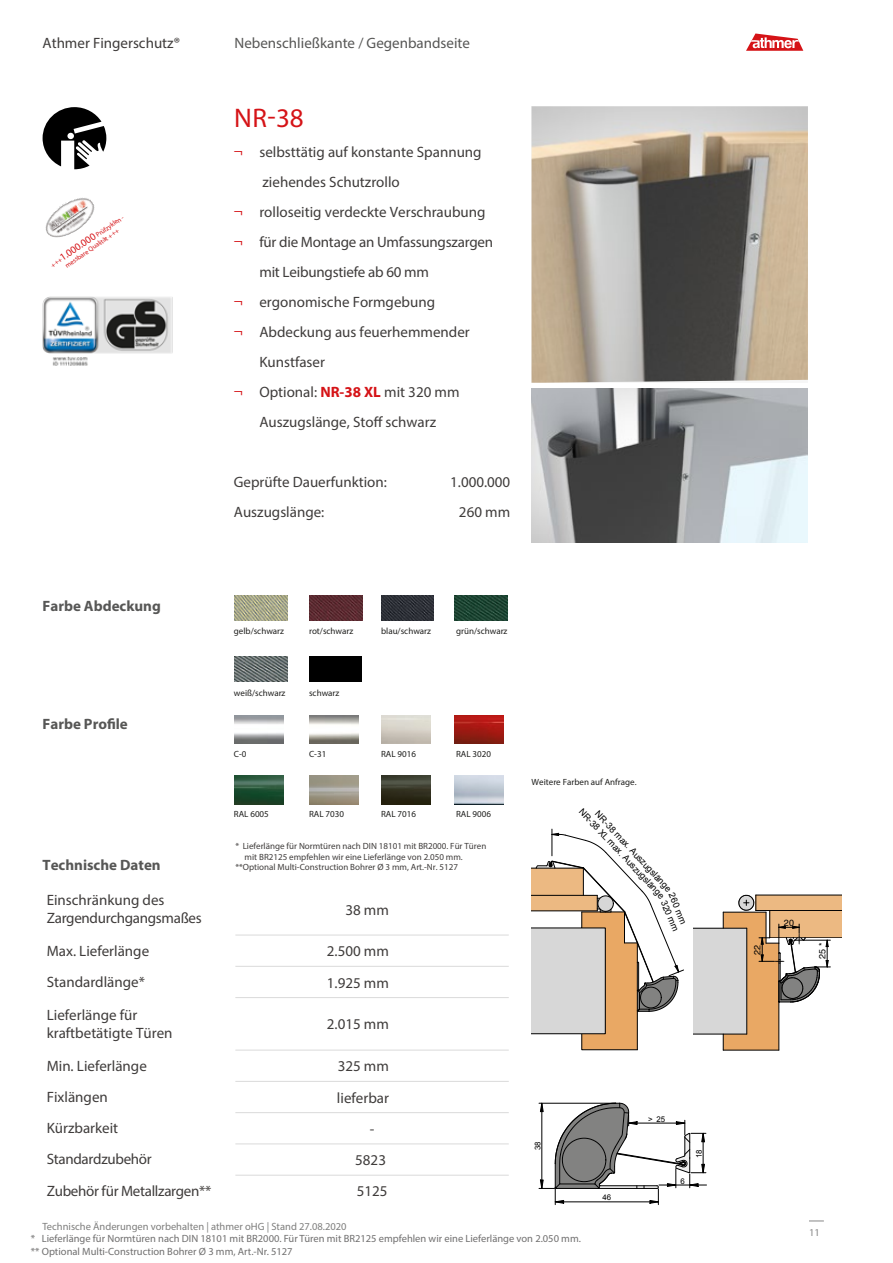
<style>
.page{position:relative;width:893px;height:1263px;background:#fff}
.page>*{position:absolute;margin:0;border:0;box-sizing:border-box;transform-origin:0 0}
.t1{font:27px "Myriad Pro";color:#d51317}
.t2{font:15px/31.2px "Myriad Pro";color:#3f3c3b}
.t3{font:15px/31.3px "Myriad Pro";letter-spacing:-.02em;color:#3f3c3b}
.t4{font:700 15px "Myriad Pro";color:#575756}
.t5{font:15px "Myriad Pro";color:#575756}
.t6{font:10.5px/12.6px "Myriad Pro";color:#706f6f}
.t7{font:10.5px "Myriad Pro";color:#7e7e7d}
.t8{font:10.5px "Myriad Pro";color:#878787}
.t9{font:9px "Myriad Pro";color:#3f3c3b}
.t10{font:9px "Myriad Pro";color:#1f1f1d}
.t11{font:9px/10.1px "Arial";color:#000;text-align:right}
.t12{font:9px "Helvetica";color:#000}
.t13{font:7.8px "Arial";color:#000}
.t14{font:6.75px/8.2px "Myriad Pro";color:#d51317;text-align:center}
.s1{font-size:10.35px}
.s2{color:#d51317}
.s3{font-weight:700;color:#d51317}
</style>
<div class="page">
<svg style="left:809px;top:1220px;width:15px;height:1px"></svg>
<svg style="left:746px;top:33px;width:57px;height:18px"></svg>
<img style="left:531px;top:106px;width:277px;height:277px">
<img style="left:531px;top:388px;width:277px;height:154px">
<svg style="left:531px;top:829px;width:153px;height:221px"></svg>
<svg style="left:539px;top:1102px;width:167px;height:102px"></svg>
<hr style="left:703px;top:1133px;width:1px;height:40px;background:#000">
<div style="left:770px;top:910px;width:72px;height:28px;background:#ecb982"></div>
<div style="left:756px;top:895px;width:86px;height:15px;background:#ecb982"></div>
<hr style="left:723px;top:1050px;width:56px;height:1px;background:#000">
<div style="left:693px;top:928px;width:54px;height:106px;background:#d7d7d7"></div>
<hr style="left:693px;top:1034px;width:30px;height:1px;background:#000">
<hr style="left:693px;top:928px;width:30px;height:1px;background:#000">
<hr style="left:756px;top:895px;width:86px;height:1px;background:#000">
<hr style="left:756px;top:910px;width:86px;height:1px;background:#000">
<hr style="left:770px;top:938px;width:72px;height:1px;background:#000">
<svg style="left:723px;top:895px;width:107px;height:155px"></svg>
<hr style="left:235px;top:935px;width:274px;height:1px;background:#dadada">
<hr style="left:235px;top:966px;width:274px;height:1px;background:#dadada">
<hr style="left:235px;top:997px;width:274px;height:1px;background:#dadada">
<hr style="left:235px;top:1050px;width:274px;height:1px;background:#dadada">
<hr style="left:235px;top:1081px;width:274px;height:1px;background:#dadada">
<hr style="left:235px;top:1112px;width:274px;height:1px;background:#dadada">
<hr style="left:235px;top:1143px;width:274px;height:1px;background:#dadada">
<hr style="left:235px;top:1175px;width:274px;height:1px;background:#dadada">
<img style="left:235px;top:595px;width:52px;height:26px">
<img style="left:235px;top:656px;width:52px;height:25px">
<img style="left:235px;top:715px;width:49px;height:29px">
<img style="left:235px;top:776px;width:49px;height:28px">
<img style="left:310px;top:595px;width:52px;height:26px">
<div style="left:310px;top:656px;width:52px;height:25px;background:#000"></div>
<img style="left:310px;top:715px;width:49px;height:29px">
<img style="left:310px;top:776px;width:49px;height:28px">
<img style="left:381px;top:595px;width:53px;height:26px">
<img style="left:381px;top:776px;width:49px;height:28px">
<img style="left:455px;top:595px;width:52px;height:26px">
<img style="left:455px;top:715px;width:49px;height:29px">
<img style="left:45px;top:197px;width:50px;height:41px">
<img style="left:43px;top:297px;width:130px;height:69px">
<svg style="left:43px;top:107px;width:63px;height:62px"></svg>
<div style="left:67px;top:133px;width:7px;height:6px;background:#fff;border-radius:50%"></div>
<p class="t2" style="left:43px;top:27px;width:139px">Athmer Fingerschutz®</p>
<p class="t5" style="left:235px;top:34px;width:237px">Nebenschließkante / Gegenbandseite</p>
<p class="t14" style="left:49px;top:262px;width:88px;rotate:-34deg">+++<span class="s1">1.000.000</span> Prüfzyklen - messbare Qualität +++</p>
<h1 class="t1" style="left:234px;top:101px;width:71px">NR-38</h1>
<p class="t2" style="left:234px;top:136px;width:249px"><span class="s2">¬</span> selbsttätig auf konstante Spannung</p>
<p class="t2" style="left:263px;top:166px;width:139px">ziehendes Schutzrollo</p>
<p class="t2" style="left:234px;top:196px;width:253px"><span class="s2">¬</span> rolloseitig verdeckte Verschraubung</p>
<p class="t2" style="left:234px;top:226px;width:261px"><span class="s2">¬</span> für die Montage an Umfassungszargen</p>
<p class="t2" style="left:259px;top:256px;width:171px">mit Leibungstiefe ab 60 mm</p>
<p class="t2" style="left:234px;top:286px;width:203px"><span class="s2">¬</span> ergonomische Formgebung</p>
<p class="t2" style="left:234px;top:316px;width:237px"><span class="s2">¬</span> Abdeckung aus feuerhemmender</p>
<p class="t2" style="left:259px;top:346px;width:67px">Kunstfaser</p>
<p class="t2" style="left:234px;top:376px;width:227px"><span class="s2">¬</span> Optional: <span class="s3">NR-38 XL</span> mit 320 mm</p>
<p class="t2" style="left:259px;top:406px;width:178px">Auszugslänge, Stoff schwarz</p>
<p class="t2" style="left:234px;top:466px;width:155px">Geprüfte Dauerfunktion:</p>
<p class="t2" style="left:450px;top:466px;width:62px">1.000.000</p>
<p class="t2" style="left:234px;top:496px;width:92px">Auszugslänge:</p>
<p class="t2" style="left:459px;top:496px;width:53px">260 mm</p>
<p class="t4" style="left:43px;top:596px;width:120px">Farbe Abdeckung</p>
<p class="t10" style="left:234px;top:625px;width:52px">gelb/schwarz</p>
<p class="t10" style="left:309px;top:625px;width:46px">rot/schwarz</p>
<p class="t10" style="left:381px;top:625px;width:51px">blau/schwarz</p>
<p class="t10" style="left:456px;top:625px;width:53px">grün/schwarz</p>
<p class="t4" style="left:43px;top:714px;width:87px">Farbe Profile</p>
<p class="t4" style="left:43px;top:855px;width:120px">Technische Daten</p>
<p class="t3" style="left:47px;top:890px;width:157px;line-height:18px">Einschränkung des<br>Zargendurchgangsmaßes</p>
<p class="t2" style="left:47px;top:935px;width:104px">Max. Lieferlänge<br>Standardlänge*</p>
<p class="t2" style="left:47px;top:1005px;width:127px;line-height:18px">Lieferlänge für kraftbetätigte Türen</p>
<p class="t3" style="left:47px;top:1050px;width:166px">Min. Lieferlänge<br>Fixlängen<br>Kürzbarkeit<br>Standardzubehör<br>Zubehör für Metallzargen**</p>
<p class="t10" style="left:234px;top:687px;width:53px">weiß/schwarz</p>
<p class="t10" style="left:309px;top:687px;width:32px">schwarz</p>
<p class="t10" style="left:234px;top:748px;width:14px">C-0</p>
<p class="t10" style="left:309px;top:748px;width:19px">C-31</p>
<p class="t10" style="left:381px;top:748px;width:36px">RAL 9016</p>
<p class="t10" style="left:456px;top:748px;width:36px">RAL 3020</p>
<p class="t10" style="left:234px;top:808px;width:36px">RAL 6005</p>
<p class="t10" style="left:309px;top:808px;width:36px">RAL 7030</p>
<p class="t10" style="left:381px;top:808px;width:36px">RAL 7016</p>
<p class="t10" style="left:456px;top:808px;width:36px">RAL 9006</p>
<p class="t9" style="left:235px;top:840px;width:252px">* Lieferlänge für Normtüren nach DIN 18101 mit BR2000. Für Türen</p>
<p class="t9" style="left:245px;top:851px;width:220px">mit BR2125 empfehlen wir eine Lieferlänge von 2.050 mm.</p>
<p class="t9" style="left:235px;top:862px;width:224px">**Optional Multi-Construction Bohrer Ø 3 mm, Art.-Nr. 5127</p>
<p class="t2" style="left:345px;top:894px;width:45px">38 mm</p>
<p class="t2" style="left:327px;top:935px;width:64px">2.500 mm<br>1.925 mm</p>
<p class="t2" style="left:327px;top:1008px;width:64px">2.015 mm</p>
<p class="t2" style="left:338px;top:1050px;width:53px">325 mm</p>
<p class="t2" style="left:337px;top:1082px;width:54px">lieferbar</p>
<p class="t2" style="left:370px;top:1113px;width:6px">-</p>
<p class="t2" style="left:355px;top:1144px;width:32px">5823</p>
<p class="t2" style="left:357px;top:1175px;width:32px">5125</p>
<p class="t7" style="left:43px;top:1220px;width:306px">Technische Änderungen vorbehalten | athmer oHG | Stand 27.08.2020</p>
<p class="t10" style="left:532px;top:777px;width:106px">Weitere Farben auf Anfrage.</p>
<p class="t11" style="left:592px;top:799px;width:121px;rotate:47deg">NR-38 max. Auszugslänge<br>NR-38 XL max. Auszugslänge</p>
<p class="t11" style="left:676px;top:891px;width:38px;text-align:center;rotate:67deg">260 mm<br>320 mm</p>
<p class="t13" style="left:533px;top:1150px;width:10px;rotate:-90deg">38</p>
<p class="t13" style="left:602px;top:1192px;width:10px">46</p>
<p class="t13" style="left:648px;top:1114px;width:19px">&gt; 25</p>
<p class="t13" style="left:681px;top:1176px;width:6px">6</p>
<p class="t6" style="left:31px;top:1232px;width:552px">* Lieferlänge für Normtüren nach DIN 18101 mit BR2000. Für Türen mit BR2125 empfehlen wir eine Lieferlänge von 2.050 mm. ** Optional Multi-Construction Bohrer Ø 3 mm, Art.-Nr. 5127</p>
<p class="t13" style="left:694px;top:1158px;width:10px;rotate:-90deg">18</p>
<p class="t12" style="left:750px;top:954px;width:12px;rotate:-90deg">22</p>
<p class="t12" style="left:784px;top:915px;width:12px">20</p>
<p class="t12" style="left:815px;top:959px;width:17px;rotate:-90deg">25 *</p>
<p class="t8" style="left:809px;top:1226px;width:12px">11</p>
</div>
